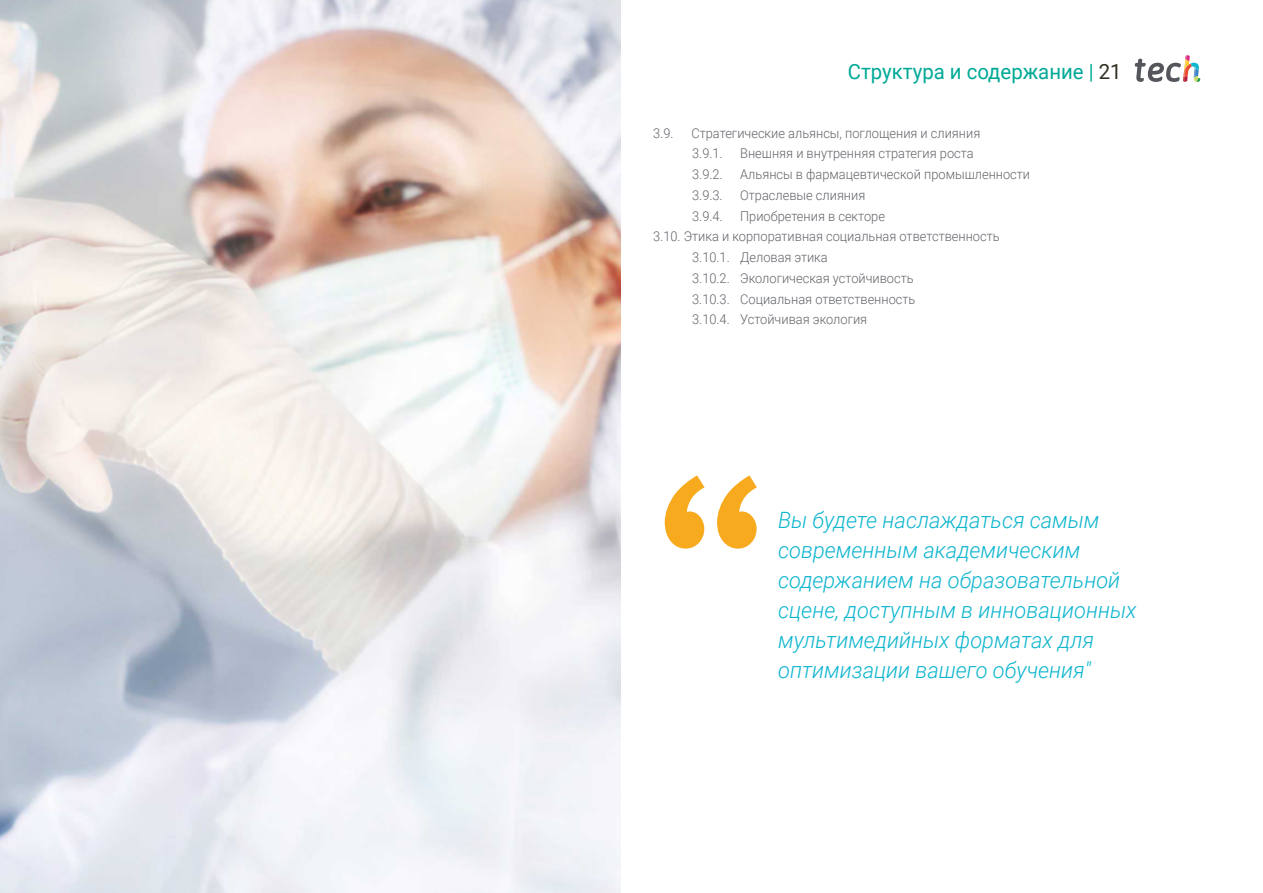
<style>
.page{position:relative;width:1263px;height:893px;background:#fff}
.page>*{position:absolute;margin:0;border:0;box-sizing:border-box;transform-origin:0 0}
.t1{font:italic 300 22.5px/30px "Roboto";color:#0fb6cf}
.t2{font:21px "Roboto";color:#00a996}
.t3{font:300 13.5px/20.7px "Roboto";color:#61646a;scale:.95 1}
.s1{color:#312e20}
</style>
<div class="page">
<svg style="left:665px;top:475px;width:92px;height:74px"></svg>
<svg style="left:1135px;top:55px;width:65px;height:27px"></svg>
<img style="left:0;top:0;width:621px;height:893px">
<h2 class="t2" style="left:848px;top:57px;width:275px">Структура и содержание | <span class="s1">21</span></h2>
<p class="t3" style="left:653px;top:122px;width:23px">3.9.</p>
<p class="t3" style="left:691px;top:122px;width:306px">Стратегические альянсы, поглощения и слияния<br>3.9.1.</p>
<p class="t3" style="left:740px;top:143px;width:247px">Внешняя и внутренняя стратегия роста</p>
<p class="t3" style="left:692px;top:164px;width:34px">3.9.2.</p>
<p class="t3" style="left:740px;top:164px;width:307px">Альянсы в фармацевтической промышленности</p>
<p class="t3" style="left:692px;top:184px;width:34px">3.9.3.</p>
<p class="t3" style="left:740px;top:184px;width:133px">Отраслевые слияния</p>
<p class="t3" style="left:692px;top:205px;width:34px">3.9.4.</p>
<p class="t3" style="left:740px;top:205px;width:154px">Приобретения в секторе</p>
<p class="t3" style="left:653px;top:226px;width:366px">3.10. Этика и корпоративная социальная ответственность</p>
<p class="t3" style="left:692px;top:247px;width:144px">3.10.1. Деловая этика</p>
<p class="t3" style="left:692px;top:267px;width:235px">3.10.2. Экологическая устойчивость</p>
<p class="t3" style="left:692px;top:288px;width:236px">3.10.3. Социальная ответственность</p>
<p class="t3" style="left:692px;top:309px;width:186px">3.10.4. Устойчивая экология</p>
<h1 class="t1" style="left:778px;top:504px;width:360px">Вы будете наслаждаться самым современным академическим содержанием на образовательной сцене, доступным в инновационных мультимедийных форматах для оптимизации вашего обучения"</h1>
</div>
